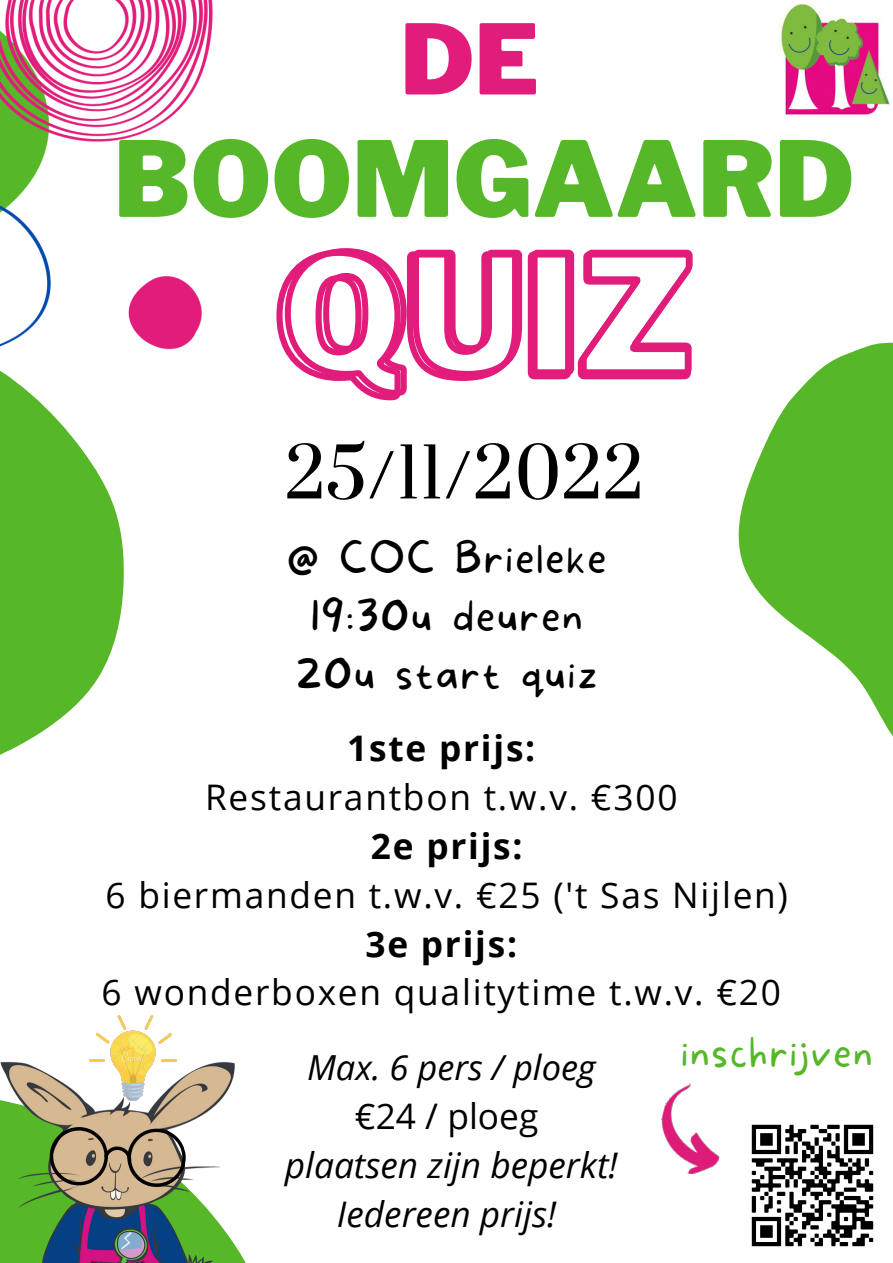
<style>
.page{position:relative;width:893px;height:1263px;background:#fff}
.page>*{position:absolute;margin:0;border:0;box-sizing:border-box;transform-origin:0 0}
.t1{font:900 103.65px "Libre Franklin";color:#56b828}
.t2{font:900 96.15px "Libre Franklin";color:#e11c7b}
.t3{font:67.5px "Prata";color:#000}
.t4{font:100 41.78px/58px "More Sugar";letter-spacing:.05em;color:#000;text-align:center}
.t5{font:100 39.53px "More Sugar";letter-spacing:.05em;color:#56b828}
.t6{font:35.25px "Open Sans";letter-spacing:.05em;color:#000}
.t7{font:italic 35.25px/49px "Open Sans";color:#000;text-align:center}
.t8{font:700 35.25px "Open Sans";letter-spacing:.05em;color:#000}
.t9{font:italic 34.5px "Open Sans";color:#000}
</style>
<div class="page">
<svg style="left:738px;top:342px;width:155px;height:395px;fill:#56b828"></svg>
<img style="left:0;top:0;width:213px;height:220px">
<img style="left:0;top:1061px;width:246px;height:202px">
<img style="left:89px;top:1015px;width:88px;height:85px">
<svg style="left:50px;top:1127px;width:136px;height:60px;background:#a59374"></svg>
<img style="left:779px;top:4px;width:111px;height:111px">
<svg style="left:0;top:220px;width:202px;height:535px"></svg>
<img style="left:751px;top:1124px;width:123px;height:123px">
<img style="left:661px;top:1083px;width:59px;height:92px">
<svg style="left:282px;top:248px;width:411px;height:153px"></svg>
<h2 class="t2" style="left:400px;top:2px;width:140px">DE</h2>
<h1 class="t1" style="left:114px;top:117px;width:742px">BOOMGAARD</h1>
<h3 class="t3" style="left:285px;top:431px;width:361px">25/11/2022</h3>
<p class="t4" style="left:287px;top:531px;width:321px">@ COC Brieleke<br>19:30u deuren<br>20u start quiz</p>
<p class="t8" style="left:347px;top:723px;width:189px">1ste prijs:</p>
<p class="t6" style="left:205px;top:772px;width:474px">Restaurantbon t.w.v. €300</p>
<p class="t8" style="left:371px;top:821px;width:153px">2e prijs:</p>
<p class="t6" style="left:105px;top:870px;width:684px">6 biermanden t.w.v. €25 ('t Sas Nijlen)</p>
<p class="t8" style="left:365px;top:919px;width:153px">3e prijs:</p>
<p class="t6" style="left:102px;top:968px;width:681px">6 wonderboxen qualitytime t.w.v. €20</p>
<p class="t5" style="left:681px;top:1030px;width:193px">inschrijven</p>
<p class="t9" style="left:307px;top:1043px;width:290px">Max. 6 pers / ploeg</p>
<p class="t6" style="left:355px;top:1092px;width:185px">€24 / ploeg</p>
<p class="t7" style="left:285px;top:1140px;width:334px">plaatsen zijn beperkt!<br>Iedereen prijs!</p>
</div>
